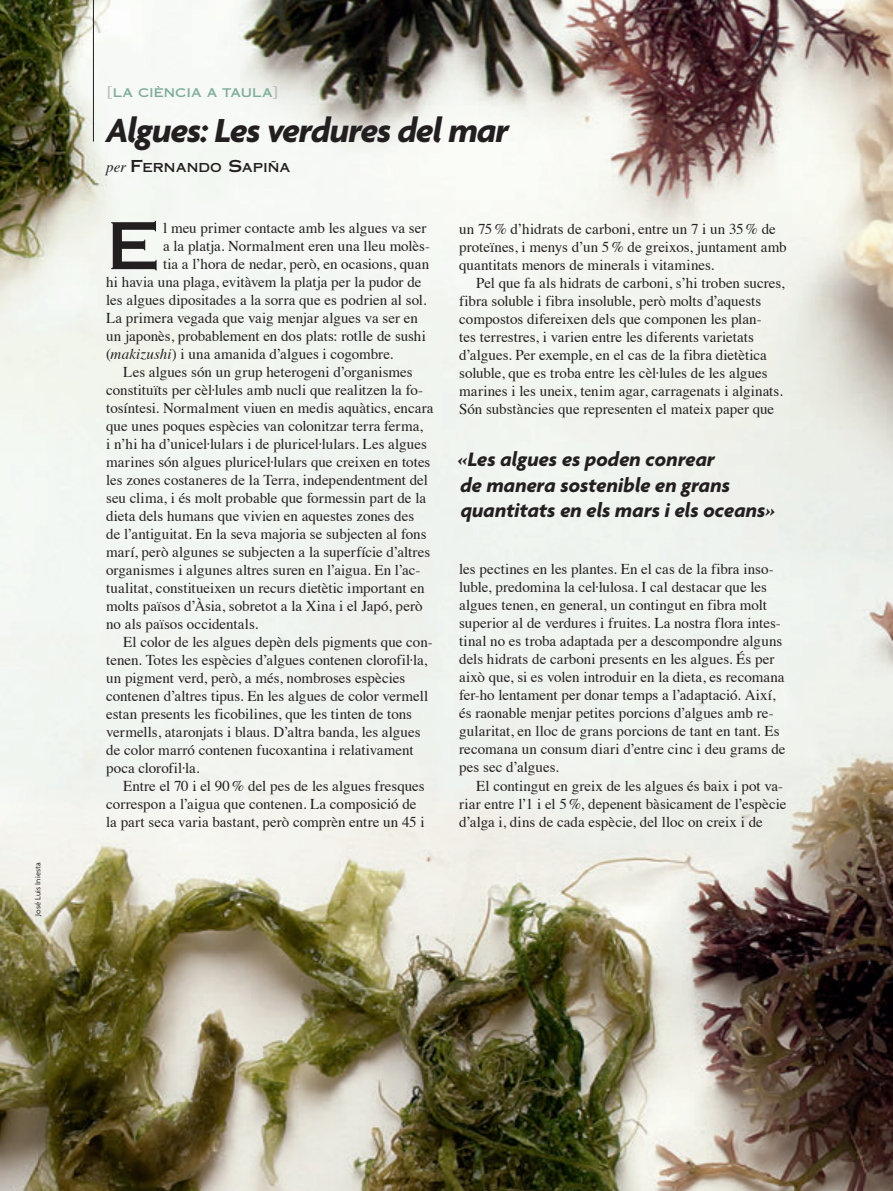
<style>
.page{position:relative;width:893px;height:1191px;background:#fff}
.page>*{position:absolute;margin:0;border:0;box-sizing:border-box;transform-origin:0 0}
.t1{font:64.5px "Copperplate Thirty One AB";color:#231f20}
.t2{font:italic 700 36px "Agenda";letter-spacing:-.025em;color:#231f20}
.t3{font:italic 700 21px/25.2px "Agenda";letter-spacing:.005em;color:#231f20}
.t4{font:15px/18px "Times";color:#231f20}
.t5{font:12.3px "Copperplate Thirty One AB";letter-spacing:.01em;color:#231f20}
.t6{font:12px "Copperplate Thirty One AB";color:#7ead9c}
.t7{font:8.25px "Agenda";letter-spacing:.02em;color:#231f20}
.s1{font-size:15px;color:#bcbdc0}
.s2{font-family:"Times";font-style:italic;font-size:15px}
.s3{font-size:16.5px}
.s4{font-style:italic}
</style>
<div class="page">
<img style="left:0;top:0;width:893px;height:1190px">
<hr style="left:93px;top:0;width:1px;height:141px;background:#231f20">
<p class="t7" style="left:33px;top:915px;width:55px;rotate:-90deg">José Luis Iniesta</p>
<p class="t6" style="left:107px;top:85px;width:34px"><span class="s1">[</span>LA CIÈNCIA</p>
<p class="t6" style="left:207px;top:85px;width:73px">A TAULA<span class="s1">]</span></p>
<h2 class="t2" style="left:106px;top:108px;width:405px">Algues: Les verdures del mar</h2>
<p class="t5" style="left:106px;top:160px;width:186px"><span class="s2">per</span> <span class="s3">F</span>ERNANDO <span class="s3">S</span>APIÑA</p>
<h1 class="t1" style="left:106px;top:207px;width:47px">E</h1>
<p class="t4" style="left:163px;top:218px;width:265px">l meu primer contacte amb les algues va ser</p>
<p class="t4" style="left:163px;top:236px;width:268px">a la platja. Normalment eren una lleu molès-</p>
<p class="t4" style="left:163px;top:254px;width:268px">tia a l’hora de nedar, però, en ocasions, quan</p>
<p class="t4" style="left:106px;top:272px;width:317px">hi havia una plaga, evitàvem la platja per la pudor de</p>
<p class="t4" style="left:106px;top:290px;width:322px">les algues dipositades a la sorra que es podrien al sol.</p>
<p class="t4" style="left:106px;top:308px;width:313px">La primera vegada que vaig menjar algues va ser en</p>
<p class="t4" style="left:106px;top:326px;width:321px">un japonès, probablement en dos plats: rotlle de sushi</p>
<p class="t4" style="left:106px;top:344px;width:288px">(<span class="s4">makizushi</span>) i una amanida d’algues i cogombre.</p>
<p class="t4" style="left:123px;top:362px;width:291px">Les algues són un grup heterogeni d’organismes</p>
<p class="t4" style="left:106px;top:380px;width:318px">constituïts per cèl·lules amb nucli que realitzen la fo-</p>
<p class="t4" style="left:106px;top:398px;width:329px">tosíntesi. Normalment viuen en medis aquàtics, encara</p>
<p class="t4" style="left:106px;top:416px;width:318px">que unes poques espècies van colonitzar terra ferma,</p>
<p class="t4" style="left:106px;top:434px;width:322px">i n’hi ha d’unicel·lulars i de pluricel·lulars. Les algues</p>
<p class="t4" style="left:106px;top:452px;width:326px">marines són algues pluricel·lulars que creixen en totes</p>
<p class="t4" style="left:106px;top:470px;width:323px">les zones costaneres de la Terra, independentment del</p>
<p class="t4" style="left:106px;top:488px;width:321px">seu clima, i és molt probable que formessin part de la</p>
<p class="t4" style="left:106px;top:506px;width:309px">dieta dels humans que vivien en aquestes zones des</p>
<p class="t4" style="left:106px;top:524px;width:322px">de l’antiguitat. En la seva majoria se subjecten al fons</p>
<p class="t4" style="left:106px;top:542px;width:325px">marí, però algunes se subjecten a la superfície d’altres</p>
<p class="t4" style="left:106px;top:560px;width:316px">organismes i algunes altres suren en l’aigua. En l’ac-</p>
<p class="t4" style="left:106px;top:578px;width:320px">tualitat, constitueixen un recurs dietètic important en</p>
<p class="t4" style="left:106px;top:596px;width:318px">molts països d’Àsia, sobretot a la Xina i el Japó, però</p>
<p class="t4" style="left:106px;top:614px;width:153px">no als països occidentals.</p>
<p class="t4" style="left:123px;top:632px;width:311px">El color de les algues depèn dels pigments que con-</p>
<p class="t4" style="left:106px;top:650px;width:323px">tenen. Totes les espècies d’algues contenen clorofil·la,</p>
<p class="t4" style="left:106px;top:668px;width:300px">un pigment verd, però, a més, nombroses espècies</p>
<p class="t4" style="left:106px;top:686px;width:323px">contenen d’altres tipus. En les algues de color vermell</p>
<p class="t4" style="left:106px;top:704px;width:307px">estan presents les ficobilines, que les tinten de tons</p>
<p class="t4" style="left:106px;top:722px;width:316px">vermells, ataronjats i blaus. D’altra banda, les algues</p>
<p class="t4" style="left:106px;top:740px;width:309px">de color marró contenen fucoxantina i relativament</p>
<p class="t4" style="left:106px;top:758px;width:95px">poca clorofil·la.</p>
<p class="t4" style="left:123px;top:776px;width:303px">Entre el 70 i el 90% del pes de les algues fresques</p>
<p class="t4" style="left:106px;top:794px;width:312px">correspon a l’aigua que contenen. La composició de</p>
<p class="t4" style="left:106px;top:812px;width:320px">la part seca varia bastant, però comprèn entre un 45 i</p>
<p class="t4" style="left:459px;top:219px;width:329px">un 75% d’hidrats de carboni, entre un 7 i un 35% de proteïnes, i menys d’un 5% de greixos, juntament amb quantitats menors de minerals i vitamines.</p>
<p class="t4" style="left:459px;top:273px;width:327px;text-indent:17px">Pel que fa als hidrats de carboni, s’hi troben sucres, fibra soluble i fibra insoluble, però molts d’aquests compostos difereixen dels que componen les plan-<br>tes terrestres, i varien entre les diferents varietats d’algues. Per exemple, en el cas de la fibra dietètica soluble, que es troba entre les cèl·lules de les algues marines i les uneix, tenim agar, carragenats i alginats.<br>Són substàncies que representen el mateix paper que</p>
<h3 class="t3" style="left:458px;top:446px;width:318px">«Les algues es poden conrear<br>de manera sostenible en grans quantitats en els mars i els oceans»</h3>
<p class="t4" style="left:459px;top:559px;width:328px">les pectines en les plantes. En el cas de la fibra inso&shy;luble, predomina la cel·lulosa. I cal destacar que les algues tenen, en general, un contingut en fibra molt superior al de verdures i fruites. La nostra flora intes&shy;tinal no es troba adaptada per a descompondre alguns dels hidrats de carboni presents en les algues. És per això que, si es volen introduir en la dieta, es recomana fer-ho lentament per donar temps a l’adaptació. Així, és raonable menjar petites porcions d’algues amb re&shy;gularitat, en lloc de grans porcions de tant en tant. Es recomana un consum diari d’entre cinc i deu grams de pes sec d’algues.</p>
<p class="t4" style="left:459px;top:775px;width:328px;text-indent:17px">El contingut en greix de les algues és baix i pot va&shy;riar entre l’1 i el 5%, depenent bàsicament de l’espècie d’alga i, dins de cada espècie, del lloc on creix i de</p>
</div>
